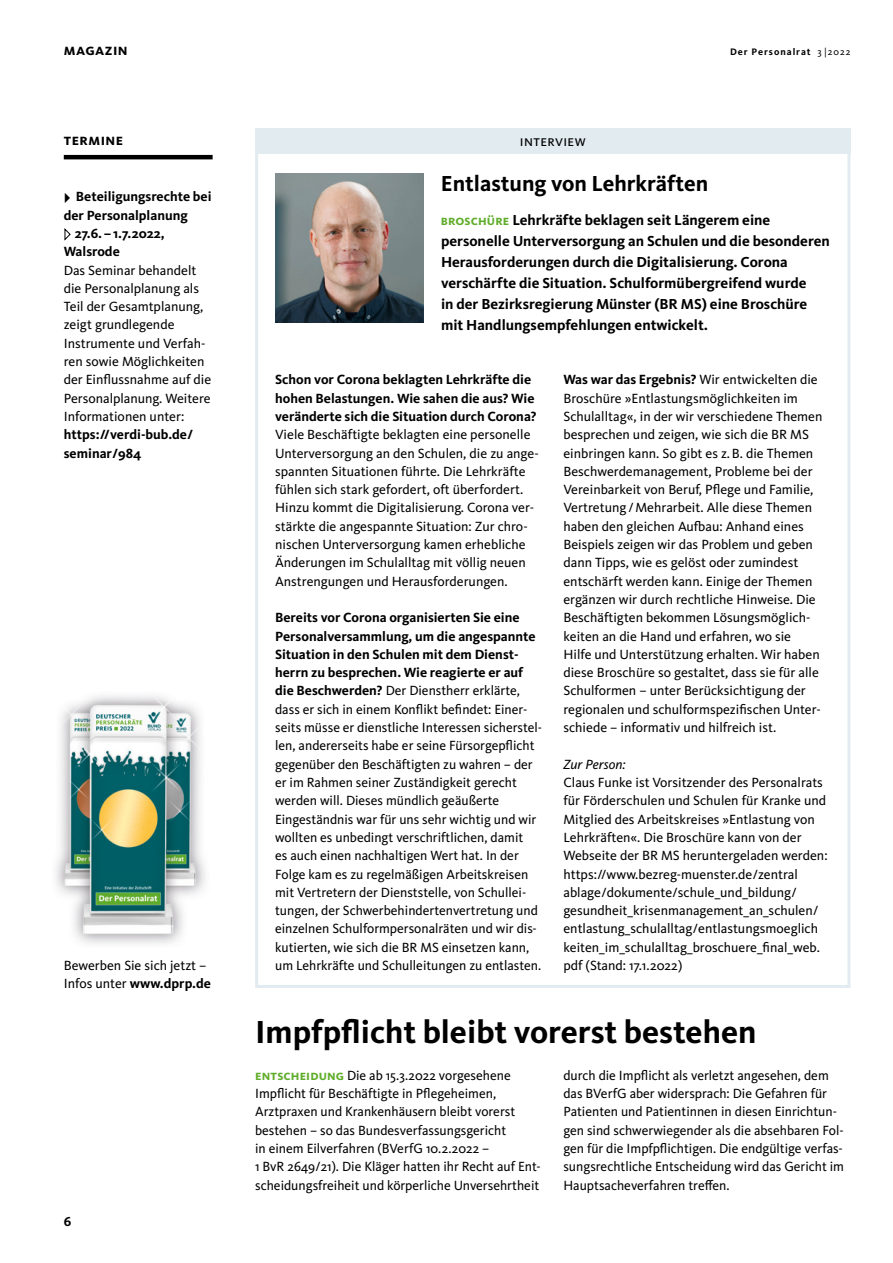
<style>
.page{position:relative;width:893px;height:1263px;background:#fff}
.page>*{position:absolute;margin:0;border:0;box-sizing:border-box;transform-origin:0 0}
.t1{font:700 33px "Kievit Pro";color:#000}
.t2{font:700 22.5px "Kievit Pro";color:#000}
.t3{font:700 15.75px "Kievit Pro";letter-spacing:.03em;color:#000}
.t4{font:700 15px/21px "Kievit Pro";color:#000}
.t5{font:15px "Kievit Pro";letter-spacing:.03em;color:#000}
.t6{font:13.8px/18.3px "Kievit Pro";color:#000}
.t7{font:700 13.8px/18.3px "Kievit Pro";color:#000}
.t8{font:italic 13.8px "Kievit";color:#000}
.t9{font:700 13.5px "Kievit Pro";color:#000}
.t10{font:700 9.75px "Kievit Pro";color:#000}
.s1{font-weight:700}
.s2{font-weight:400}
.s3{font-size:13.8px;color:#60ad2b}
.s4{font-weight:700;color:#60ad2b}
</style>
<div class="page">
<hr style="left:64px;top:155px;width:149px;height:4px;background:#000">
<div style="left:255px;top:128px;width:595px;height:26px;background:#e2ebf0"></div>
<img style="left:275px;top:174px;width:149px;height:148px">
<img style="left:55px;top:695px;width:150px;height:249px">
<p class="t3" style="left:64px;top:40px;width:66px">Magazin</p>
<p class="t3" style="left:64px;top:130px;width:61px">Termine</p>
<p class="t7" style="left:76px;top:187px;width:137px">Beteiligungsrechte bei</p>
<p class="t7" style="left:64px;top:206px;width:126px">der Personalplanung</p>
<p class="t7" style="left:75px;top:224px;width:91px">27.6.–1.7.2022,</p>
<p class="t7" style="left:64px;top:242px;width:58px">Walsrode</p>
<p class="t6" style="left:64px;top:261px;width:149px">Das Seminar behandelt die Personalplanung als<br>Teil der Gesamtplanung, zeigt grundlegende<br>Instrumente und Verfah&shy;ren sowie Möglichkeiten der Einflussnahme auf die<br>Personalplanung. Weitere<br>Informationen unter:</p>
<p class="t7" style="left:64px;top:425px;width:131px">https://verdi-bub.de/ seminar/984</p>
<p class="t6" style="left:64px;top:956px;width:149px">Bewerben Sie sich jetzt –<br>Infos unter <span class="s1">www.dprp.de</span></p>
<p class="t9" style="left:64px;top:1214px;width:9px">6</p>
<p class="t5" style="left:520px;top:132px;width:67px">interview</p>
<p class="t10" style="left:730px;top:46px;width:122px">Der Personalrat <span class="s2">3 |2022</span></p>
<h2 class="t2" style="left:441px;top:170px;width:269px">Entlastung von Lehrkräften</h2>
<p class="t4" style="left:441px;top:209px;width:390px"><span class="s3">Broschüre</span> Lehrkräfte beklagen seit Längerem eine personelle Unterversorgung an Schulen und die besonderen Herausforderungen durch die Digitalisierung. Corona verschärfte die Situation. Schulformübergreifend wurde<br>in der Bezirksregierung Münster (BR MS) eine Broschüre mit Handlungsempfehlungen entwickelt.</p>
<p class="t7" style="left:275px;top:370px;width:263px">Schon vor Corona beklagten Lehrkräfte die hohen Belastungen. Wie sahen die aus? Wie veränderte sich die Situation durch Corona?</p>
<p class="t6" style="left:275px;top:425px;width:265px">Viele Beschäftigte beklagten eine personelle Unterversorgung an den Schulen, die zu ange&shy;spannten Situationen führte. Die Lehrkräfte fühlen sich stark gefordert, oft überfordert.<br>Hinzu kommt die Digitalisierung. Corona ver&shy;stärkte die angespannte Situation: Zur chro&shy;nischen Unterversorgung kamen erhebliche Änderungen im Schulalltag mit völlig neuen Anstrengungen und Herausforderungen.</p>
<p class="t6" style="left:275px;top:608px;width:269px"><span class="s1">Bereits vor Corona organisierten Sie eine Personalversammlung, um die angespannte Situation in den Schulen mit dem Dienst&shy;herrn zu besprechen. Wie reagierte er auf die Beschwerden?</span> Der Dienstherr erklärte, dass er sich in einem Konflikt befindet: Einer&shy;seits müsse er dienstliche Interessen sicherstel&shy;len, andererseits habe er seine Fürsorgepflicht gegenüber den Beschäftigten zu wahren – der er im Rahmen seiner Zuständigkeit gerecht werden will. Dieses mündlich geäußerte Eingeständnis war für uns sehr wichtig und wir wollten es unbedingt verschriftlichen, damit<br>es auch einen nachhaltigen Wert hat. In der Folge kam es zu regelmäßigen Arbeitskreisen mit Vertretern der Dienststelle, von Schullei&shy;tungen, der Schwerbehindertenvertretung und einzelnen Schulformpersonalräten und wir dis&shy;kutierten, wie sich die BR MS einsetzen kann, um Lehrkräfte und Schulleitungen zu entlasten.</p>
<p class="t6" style="left:563px;top:370px;width:261px"><span class="s1">Was war das Ergebnis?</span> Wir entwickelten die Broschüre »Entlastungsmöglichkeiten im Schulalltag«, in der wir verschiedene Themen besprechen und zeigen, wie sich die BR MS einbringen kann. So gibt es z.B. die Themen Beschwerdemanagement, Probleme bei der Vereinbarkeit von Beruf, Pflege und Familie, Vertretung/Mehrarbeit. Alle diese Themen haben den gleichen Aufbau: Anhand eines Beispiels zeigen wir das Problem und geben dann Tipps, wie es gelöst oder zumindest entschärft werden kann. Einige der Themen ergänzen wir durch rechtliche Hinweise. Die Beschäftigten bekommen Lösungsmöglich&shy;keiten an die Hand und erfahren, wo sie Hilfe und Unterstützung erhalten. Wir haben diese Broschüre so gestaltet, dass sie für alle Schulformen – unter Berücksichtigung der regionalen und schulformspezifischen Unter&shy;schiede – informativ und hilfreich ist.</p>
<p class="t8" style="left:563px;top:756px;width:64px">Zur Person:</p>
<p class="t6" style="left:563px;top:773px;width:266px">Claus Funke ist Vorsitzender des Personalrats für Förderschulen und Schulen für Kranke und Mitglied des Arbeitskreises »Entlastung von Lehrkräften«. Die Broschüre kann von der Webseite der BR MS heruntergeladen werden: https://www.bezreg-muenster.de/zentral ablage/dokumente/schule_und_bildung/ gesundheit_krisenmanagement_an_schulen/ entlastung_schulalltag/entlastungsmoeglich keiten_im_schulalltag_broschuere_final_web. pdf (Stand: 17.1.2022)</p>
<h1 class="t1" style="left:255px;top:1012px;width:503px">Impfpflicht bleibt vorerst bestehen</h1>
<p class="t6" style="left:255px;top:1066px;width:287px"><span class="s4">Entschei dung</span> Die ab 15.3.2022 vorgesehene Impflicht für Beschäftigte in Pflegeheimen, Arztpraxen und Krankenhäusern bleibt vorerst bestehen – so das Bundesverfassungsgericht<br>in einem Eilverfahren (BVerfG 10.2.2022 –<br>1 BvR 2649/21). Die Kläger hatten ihr Recht auf Ent&shy;scheidungsfreiheit und körperliche Unversehrtheit</p>
<p class="t6" style="left:563px;top:1066px;width:282px">durch die Impflicht als verletzt angesehen, dem das BVerfG aber widersprach: Die Gefahren für Patienten und Patientinnen in diesen Einrichtun&shy;gen sind schwerwiegender als die absehbaren Fol&shy;gen für die Impfpflichtigen. Die endgültige verfas&shy;sungsrechtliche Entscheidung wird das Gericht im Hauptsacheverfahren treffen.</p>
</div>
